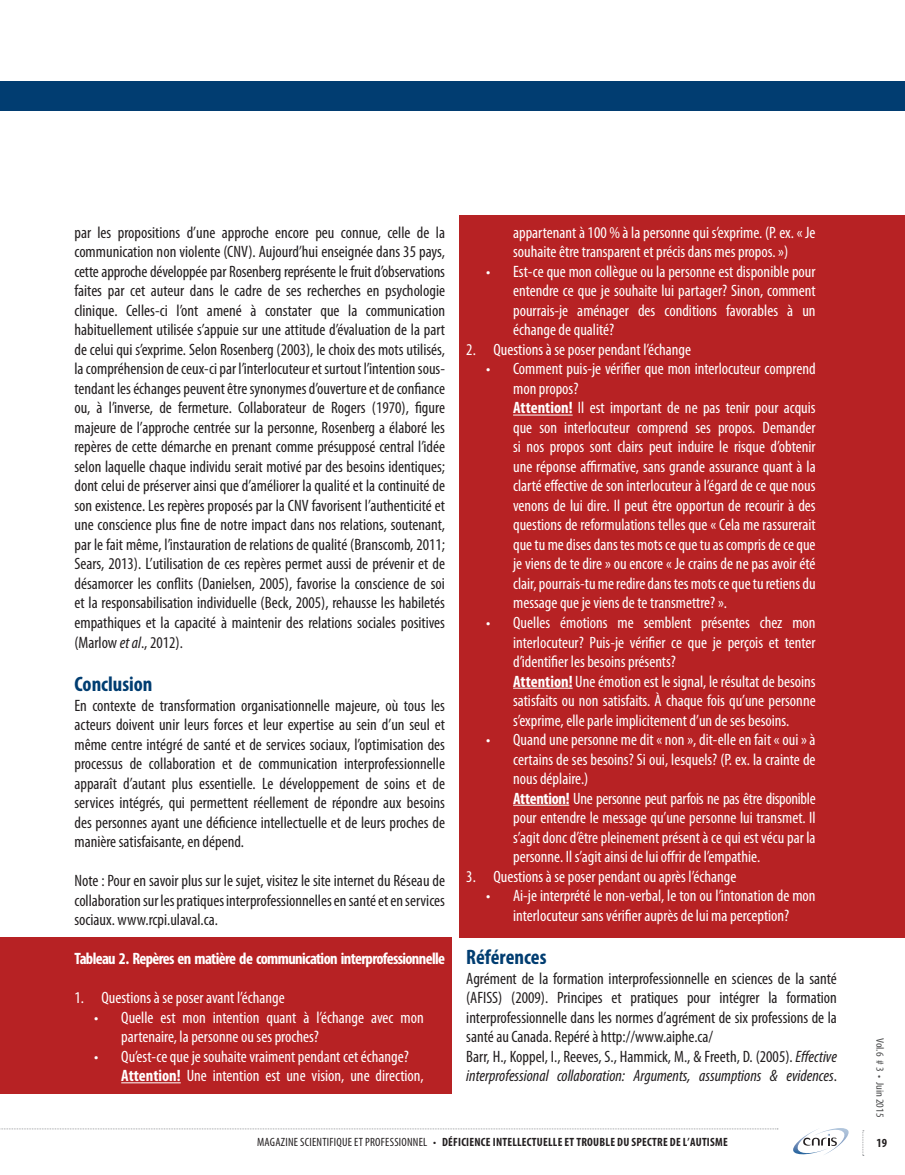
<style>
.page{position:relative;width:905px;height:1175px;background:#fff}
.page>*{position:absolute;margin:0;border:0;box-sizing:border-box;transform-origin:0 0}
.Sous-titres{font:700 condensed 21px "Myriad Pro";color:#013d71}
.texte{font:condensed 16.5px/19.5px "Myriad Pro";color:#231f20;text-align:justify}
.texte-2{font:condensed 16.5px/19.5px "Myriad Pro";color:#fff;text-align:justify}
.texte-3{font:italic condensed 16.5px/19.5px "Myriad Pro";color:#231f20}
.texte-4{font:700 condensed 16.5px "Myriad Pro";letter-spacing:-.04em;color:#fff}
.t1{font:700 condensed 12.45px "Myriad Pro";color:#231f20}
.t2{font:700 condensed 12px "Myriad Pro";letter-spacing:.02em;color:#231f20}
.t3{font:condensed 10.8px "Myriad Pro";color:#4b4c4d;scale:1.11 1}
.s1{font-style:italic}
.s2{font-weight:700}
.s3{font-style:normal}
.s4{font-weight:400}
</style>
<div class="page">
<svg style="left:793px;top:1128px;width:55px;height:27px"></svg>
<svg style="left:862px;top:1130px;width:1px;height:26px"></svg>
<svg style="left:0;top:1128px;width:778px;height:1px"></svg>
<div style="left:0;top:937px;width:451px;height:157px;background:#b72224"></div>
<div style="left:460px;top:216px;width:444px;height:721px;background:#b72224"></div>
<hr style="left:121px;top:1082px;width:60px;height:1px;background:#fff">
<hr style="left:513px;top:414px;width:59px;height:1px;background:#fff">
<hr style="left:513px;top:687px;width:59px;height:1px;background:#fff">
<hr style="left:513px;top:804px;width:56px;height:1px;background:#fff">
<div style="left:0;top:81px;width:904px;height:29px;background:#013d71"></div>
<p class="texte" style="left:74px;top:222px;width:372px">par les propositions d’une approche encore peu connue, celle de la communication non violente (CNV). Aujourd’hui enseignée dans 35 pays, cette approche développée par Rosenberg représente le fruit d’observations faites par cet auteur dans le cadre de ses recherches en psychologie clinique. Celles-ci l’ont amené à constater que la communication habituellement utilisée s’appuie sur une attitude d’évaluation de la part de celui qui s’exprime. Selon Rosenberg (2003), le choix des mots utilisés, la compréhension de ceux-ci par l’interlocuteur et surtout l’intention sous&shy;tendant les échanges peuvent être synonymes d’ouverture et de confiance ou, à l’inverse, de fermeture. Collaborateur de Rogers (1970), figure majeure de l’approche centrée sur la personne, Rosenberg a élaboré les repères de cette démarche en prenant comme présupposé central l’idée selon laquelle chaque individu serait motivé par des besoins identiques; dont celui de préserver ainsi que d’améliorer la qualité et la continuité de son existence. Les repères proposés par la CNV favorisent l’authenticité et une conscience plus fine de notre impact dans nos relations, soutenant, par le fait même, l’instauration de relations de qualité (Branscomb, 2011; Sears, 2013). L’utilisation de ces repères permet aussi de prévenir et de désamorcer les conflits (Danielsen, 2005), favorise la conscience de soi et la responsabilisation individuelle (Beck, 2005), rehausse les habiletés empathiques et la capacité à maintenir des relations sociales positives (Marlow <span class="s1">et al</span>., 2012).</p>
<p class="Sous-titres" style="left:74px;top:671px;width:80px">Conclusion</p>
<p class="texte" style="left:74px;top:695px;width:372px">En contexte de transformation organisationnelle majeure, où tous les acteurs doivent unir leurs forces et leur expertise au sein d’un seul et même centre intégré de santé et de services sociaux, l’optimisation des processus de collaboration et de communication interprofessionnelle apparaît d’autant plus essentielle. Le développement de soins et de services intégrés, qui permettent réellement de répondre aux besoins des personnes ayant une déficience intellectuelle et de leurs proches de manière satisfaisante, en dépend.</p>
<p class="texte" style="left:74px;top:870px;width:372px">Note : Pour en savoir plus sur le sujet, visitez le site internet du Réseau de collaboration sur les pratiques interprofessionnelles en santé et en services sociaux. www.rcpi.ulaval.ca.</p>
<p class="texte-4" style="left:74px;top:948px;width:372px">Tableau 2. Repères en matière de communication interprofessionnelle</p>
<p class="texte-2" style="left:74px;top:987px;width:212px">1. Questions à se poser avant l’échange</p>
<p class="texte-2" style="left:121px;top:1007px;width:304px;text-indent:-27px">• Quelle est mon intention quant à l’échange avec mon partenaire, la personne ou ses proches?</p>
<p class="texte-2" style="left:94px;top:1046px;width:316px">• Qu’est-ce que je souhaite vraiment pendant cet échange?</p>
<p class="texte-2" style="left:121px;top:1065px;width:304px"><span class="s2">Attention!</span> Une intention est une vision, une direction,</p>
<p class="texte-2" style="left:513px;top:222px;width:304px">appartenant à 100 % à la personne qui s’exprime. (P. ex. « Je souhaite être transparent et précis dans mes propos. »)</p>
<p class="texte-2" style="left:513px;top:261px;width:304px;text-indent:-27px">• Est-ce que mon collègue ou la personne est disponible pour entendre ce que je souhaite lui partager? Sinon, comment pourrais-je aménager des conditions favorables à un échange de qualité?</p>
<p class="texte-2" style="left:466px;top:339px;width:226px">2. Questions à se poser pendant l’échange</p>
<p class="texte-2" style="left:513px;top:359px;width:304px;text-indent:-27px">• Comment puis-je vérifier que mon interlocuteur comprend mon propos?</p>
<p class="texte-2" style="left:513px;top:398px;width:304px"><span class="s2">Attention!</span> Il est important de ne pas tenir pour acquis que son interlocuteur comprend ses propos. Demander si nos propos sont clairs peut induire le risque d’obtenir une réponse affirmative, sans grande assurance quant à la clarté effective de son interlocuteur à l’égard de ce que nous venons de lui dire. Il peut être opportun de recourir à des questions de reformulations telles que « Cela me rassurerait que tu me dises dans tes mots ce que tu as compris de ce que je viens de te dire » ou encore « Je crains de ne pas avoir été clair, pourrais-tu me redire dans tes mots ce que tu retiens du message que je viens de te transmettre? ».</p>
<p class="texte-2" style="left:513px;top:612px;width:304px;text-indent:-27px">• Quelles émotions me semblent présentes chez mon interlocuteur? Puis-je vérifier ce que je perçois et tenter d’identifier les besoins présents?</p>
<p class="texte-2" style="left:513px;top:671px;width:304px"><span class="s2">Attention!</span> Une émotion est le signal, le résultat de besoins satisfaits ou non satisfaits. À chaque fois qu’une personne s’exprime, elle parle implicitement d’un de ses besoins.</p>
<p class="texte-2" style="left:513px;top:729px;width:304px;text-indent:-27px">• Quand une personne me dit « non », dit-elle en fait « oui » à certains de ses besoins? Si oui, lesquels? (P. ex. la crainte de nous déplaire.)</p>
<p class="texte-2" style="left:513px;top:788px;width:304px"><span class="s2">Attention!</span> Une personne peut parfois ne pas être disponible pour entendre le message qu’une personne lui transmet. Il s’agit donc d’être pleinement présent à ce qui est vécu par la personne. Il s’agit ainsi de lui offrir de l’empathie.</p>
<p class="texte-2" style="left:466px;top:866px;width:271px">3. Questions à se poser pendant ou après l’échange</p>
<p class="texte-2" style="left:486px;top:885px;width:331px;text-align:center">• Ai-je interprété le non-verbal, le ton ou l’intonation de mon interlocuteur sans vérifier auprès de lui ma perception?</p>
<p class="Sous-titres" style="left:466px;top:944px;width:82px">Références</p>
<p class="texte" style="left:466px;top:968px;width:372px">Agrément de la formation interprofessionnelle en sciences de la santé (AFISS) (2009). Principes et pratiques pour intégrer la formation interprofessionnelle dans les normes d’agrément de six professions de la santé au Canada. Repéré à http://www.aiphe.ca/</p>
<p class="texte-3" style="left:466px;top:1046px;width:372px"><span class="s3">Barr, H., Koppel, I., Reeves, S., Hammick, M., &amp; Freeth, D. (2005).</span> Effective interprofessional collaboration: Arguments, assumptions &amp; evidences<span class="s3">.</span></p>
<p class="t2" style="left:257px;top:1134px;width:472px"><span class="s4">MAGAZINE SCIENTIFIQUE ET PROFESSIONNEL •</span> DÉFICIENCE INTELLECTUELLE ET TROUBLE DU SPECTRE DE L’AUTISME</p>
<p class="t3" style="left:886px;top:1038px;width:73px;rotate:90deg">Vol.6 # 3 • Juin 2015</p>
<p class="t1" style="left:876px;top:1134px;width:12px">19</p>
</div>
